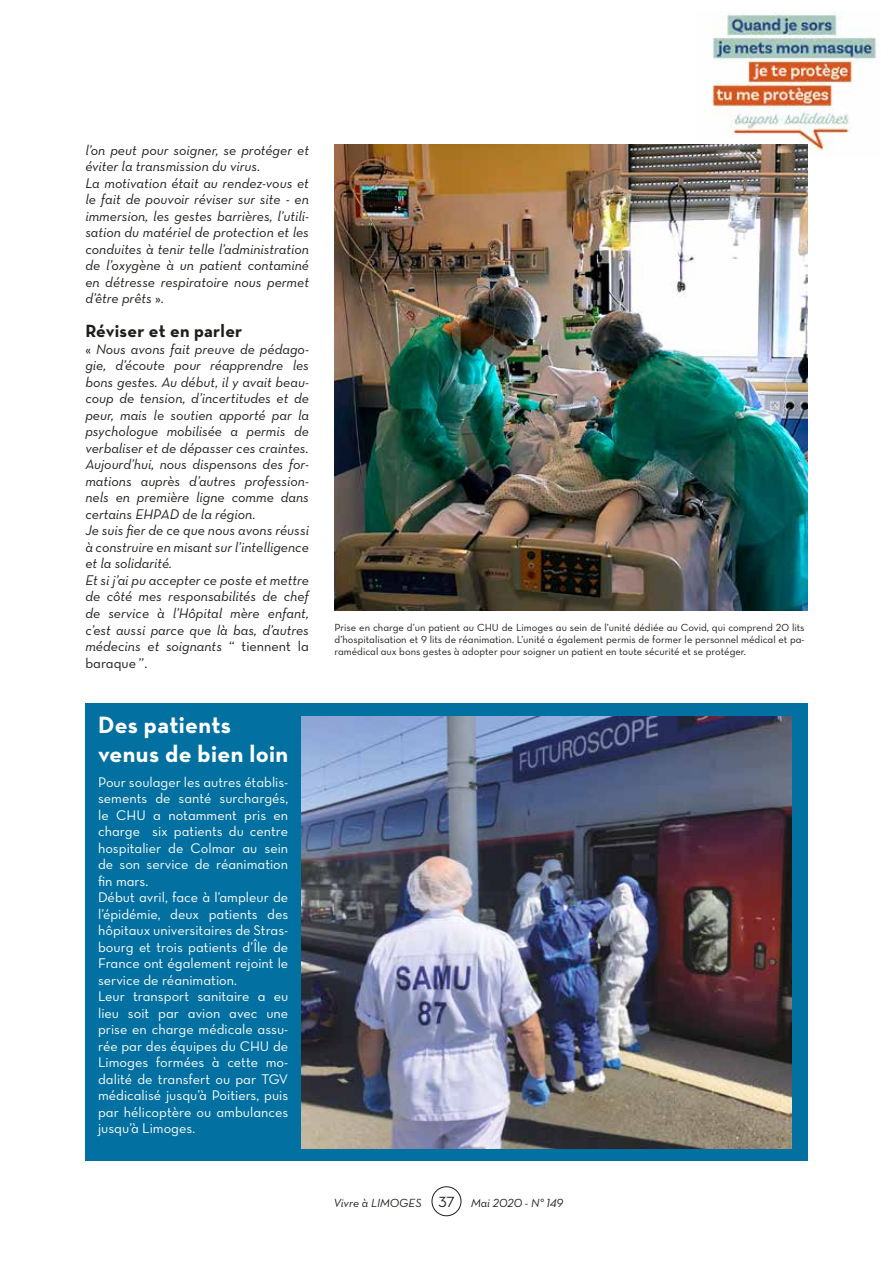
<style>
.page{position:relative;width:893px;height:1263px;background:#fff}
.page>*{position:absolute;margin:0;border:0;box-sizing:border-box;transform-origin:0 0}
.t1{font:700 24px/28.8px "Neutra Text";letter-spacing:.015em;color:#fff}
.t2{font:700 18px "Neutra Text";letter-spacing:.015em;color:#1d1d1b}
.t3{font:14.25px/16.5px "Neutra Text Book Italic Alt";color:#1d1d1b}
.t4{font:14.25px/16.5px "Neutra Text Book Alt";color:#fff}
.t5{font:14.25px "Neutra Text Book Alt";color:#1d1d1b}
.t6{font:12px "Neutra Text Book Italic Alt";color:#1d1d1b}
.t7{font:10.5px/12px "Neutra Text Book Alt";color:#1d1d1b;text-align:justify}
.s1{font-family:"Neutra Text Book Alt"}
.s2{font-family:"Neutra Text Book Alt";font-size:15px}
</style>
<div class="page">
<img style="left:696px;top:12px;width:181px;height:139px">
<div style="left:276px;top:703px;width:532px;height:458px;background:#0270a1"></div>
<img style="left:301px;top:716px;width:490px;height:432px">
<img style="left:334px;top:145px;width:474px;height:466px">
<div style="left:85px;top:703px;width:216px;height:458px;background:#0270a1"></div>
<div style="left:432px;top:1186px;width:29px;height:30px;border:1px solid #1d1d1b;border-radius:50%"></div>
<p class="t3" style="left:85px;top:141px;width:225px">l’on peut pour soigner, se protéger et éviter la transmission du virus.<br>La motivation était au rendez-vous et le fait de pouvoir réviser sur site - en immersion, les gestes barrières, l’utili&shy;sation du matériel de protection et les conduites à tenir telle l’administration de l’oxygène à un patient contaminé en détresse respiratoire nous permet d’être prêts <span class="s1">».</span></p>
<p class="t2" style="left:85px;top:320px;width:158px">Réviser et en parler</p>
<p class="t3" style="left:85px;top:341px;width:225px"><span class="s1">«</span> Nous avons fait preuve de pédago&shy;gie, d’écoute pour réapprendre les bons gestes. Au début, il y avait beau&shy;coup de tension, d’incertitudes et de peur, mais le soutien apporté par la psychologue mobilisée a permis de verbaliser et de dépasser ces craintes.<br>Aujourd’hui, nous dispensons des for&shy;mations auprès d’autres profession&shy;nels en première ligne comme dans certains EHPAD de la région.<br>Je suis fier de ce que nous avons réussi à construire en misant sur l’intelligence et la solidarité.<br>Et si j’ai pu accepter ce poste et mettre de côté mes responsabilités de chef de service à l’Hôpital mère enfant, c’est aussi parce que là bas, d’autres médecins et soignants <span class="s1">‘‘ tiennent la</span></p>
<p class="t5" style="left:85px;top:654px;width:63px">baraque ’’.</p>
<h1 class="t1" style="left:98px;top:710px;width:192px">Des patients venus de bien loin</h1>
<p class="t4" style="left:98px;top:773px;width:192px">Pour soulager les autres établis&shy;sements de santé surchargés, le CHU a notamment pris en charge six patients du centre hospitalier de Colmar au sein de son service de réanimation fin mars.<br>Début avril, face à l’ampleur de l’épidémie, deux patients des hôpitaux universitaires de Stras&shy;bourg et trois patients d’Île de<br>France ont également rejoint le service de réanimation.<br>Leur transport sanitaire a eu lieu soit par avion avec une prise en charge médicale assu&shy;rée par des équipes du CHU de<br>Limoges formées à cette mo&shy;dalité de transfert ou par TGV médicalisé jusqu’à Poitiers, puis par hélicoptère ou ambulances jusqu’à Limoges.</p>
<p class="t7" style="left:334px;top:621px;width:472px">Prise en charge d’un patient au CHU de Limoges au sein de l’unité dédiée au Covid, qui comprend 20 lits d’hospitalisation et 9 lits de réanimation. L’unité a également permis de former le personnel médical et pa&shy;ramédical aux bons gestes à adopter pour soigner un patient en toute sécurité et se protéger.</p>
<p class="t6" style="left:334px;top:1195px;width:231px">Vivre à LIMOGES <span class="s2">37</span> Mai 2020 - N° 149</p>
</div>
